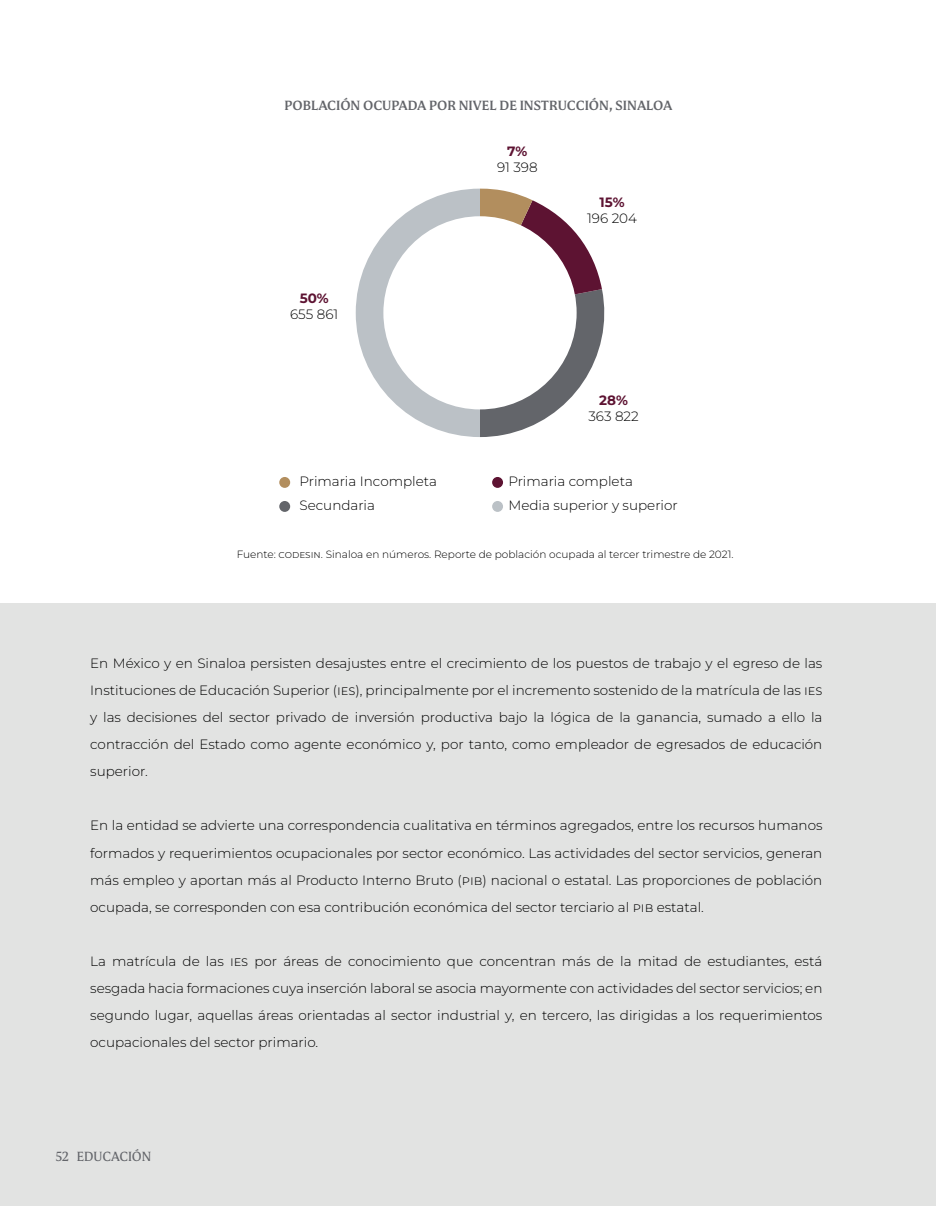
<style>
.page{position:relative;width:936px;height:1206px;background:#fff}
.page>*{position:absolute;margin:0;border:0;box-sizing:border-box;transform-origin:0 0}
.t1{font:300 13.5px/27px "Montserrat";color:#000;text-align:justify}
.t2{font:500 13.5px "Mestiza";color:#63656a}
.t3{font:13.5px "Mestiza";letter-spacing:-.005em;color:#63656a}
.t4{font:700 13.5px "Montserrat";color:#5d1332}
.t5{font:300 10.5px "Montserrat";color:#000}
</style>
<div class="page">
<div style="left:0;top:603px;width:935px;height:602px;background:#e2e3e2"></div>
<svg style="left:355px;top:188px;width:250px;height:249px"></svg>
<div style="left:383px;top:216px;width:193px;height:193px;background:#fff;border-radius:50%"></div>
<div style="left:279px;top:477px;width:11px;height:10px;background:#b28e5e;border-radius:50%"></div>
<div style="left:279px;top:501px;width:11px;height:10px;background:#63656a;border-radius:50%"></div>
<div style="left:492px;top:477px;width:11px;height:10px;background:#5d1332;border-radius:50%"></div>
<div style="left:492px;top:501px;width:11px;height:10px;background:#bbc1c6;border-radius:50%"></div>
<p class="t2" style="left:284px;top:98px;width:389px">POBLACIÓN OCUPADA POR NIVEL DE INSTRUCCIÓN, SINALOA</p>
<p class="t4" style="left:507px;top:146px;width:22px">7%</p>
<p class="t4" style="left:299px;top:292px;width:31px">50%</p>
<p class="t1" style="left:290px;top:302px;width:50px">655 861</p>
<p class="t1" style="left:496px;top:155px;width:42px">91 398</p>
<p class="t4" style="left:599px;top:197px;width:27px">15%</p>
<p class="t1" style="left:587px;top:206px;width:51px">196 204</p>
<p class="t4" style="left:599px;top:391px;width:30px">28%</p>
<p class="t1" style="left:588px;top:404px;width:52px">363 822</p>
<p class="t1" style="left:299px;top:469px;width:139px;line-height:24px">Primaria Incompleta<br>Secundaria</p>
<p class="t1" style="left:508px;top:470px;width:171px;line-height:24px">Primaria completa<br>Media superior y superior</p>
<p class="t5" style="left:236px;top:547px;width:498px">Fuente: CODESIN. Sinaloa en números. Reporte de población ocupada al tercer trimestre de 2021.</p>
<p class="t1" style="left:90px;top:649px;width:733px">En México y en Sinaloa persisten desajustes entre el crecimiento de los puestos de trabajo y el egreso de las Instituciones de Educación Superior (IES), principalmente por el incremento sostenido de la matrícula de las IES y las decisiones del sector privado de inversión productiva bajo la lógica de la ganancia, sumado a ello la contracción del Estado como agente económico y, por tanto, como empleador de egresados de educación superior.</p>
<p class="t1" style="left:90px;top:813px;width:733px">En la entidad se advierte una correspondencia cualitativa en términos agregados, entre los recursos humanos formados y requerimientos ocupacionales por sector económico. Las actividades del sector servicios, generan más empleo y aportan más al Producto Interno Bruto (PIB) nacional o estatal. Las proporciones de población ocupada, se corresponden con esa contribución económica del sector terciario al PIB estatal.</p>
<p class="t1" style="left:90px;top:948px;width:733px">La matrícula de las IES por áreas de conocimiento que concentran más de la mitad de estudiantes, está sesgada hacia formaciones cuya inserción laboral se asocia mayormente con actividades del sector servicios; en segundo lugar, aquellas áreas orientadas al sector industrial y, en tercero, las dirigidas a los requerimientos ocupacionales del sector primario.</p>
<p class="t3" style="left:55px;top:1148px;width:98px">52 EDUCACIÓN</p>
</div>
